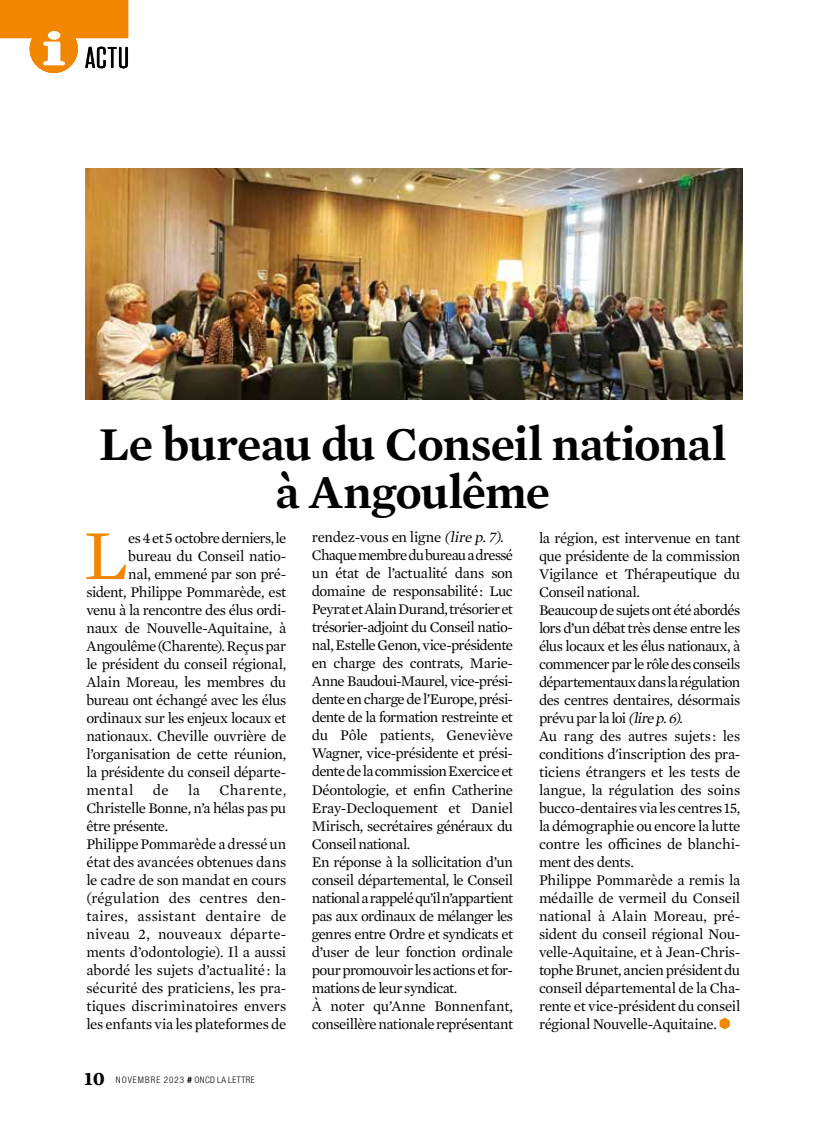
<style>
.page{position:relative;width:825px;height:1136px;background:#fff}
.page>*{position:absolute;margin:0;border:0;box-sizing:border-box;transform-origin:0 0}
.t1{font:71.55px "Mercury Text G1";color:#f18700}
.t2{font:600 48px/48px "Mercury Text G1";letter-spacing:-.02em;color:#000;text-align:center}
.t3{font:30px "Tungsten Rounded";color:#000}
.t4{font:15px/18px "Mercury Text G1";letter-spacing:-.025em;color:#000}
.t5{font:15px/18px "Mercury Text G1";letter-spacing:-.005em;color:#000}
.t6{font:300 condensed 9px "Helvetica Neue LT Std";letter-spacing:.105em;color:#000}
.s1{font-style:italic}
.s2{font-family:"Mercury Text G1";font-weight:700;font-stretch:normal;font-size:19.5px}
.s3{font-family:"Helvetica Neue";font-weight:700;font-style:italic;font-stretch:normal}
</style>
<div class="page">
<div style="left:0;top:0;width:128px;height:38px;background:#f18700"></div>
<div style="left:30px;top:25px;width:48px;height:48px;background:#f18700;border-radius:50%"></div>
<svg style="left:43px;top:31px;width:22px;height:34px"></svg>
<img style="left:85px;top:168px;width:657px;height:231px">
<svg style="left:720px;top:1017px;width:10px;height:12px"></svg>
<h3 class="t3" style="left:85px;top:42px;width:45px">ACTU</h3>
<h2 class="t2" style="left:99px;top:417px;width:629px">Le bureau du Conseil national à Angoulême</h2>
<p class="t4" style="left:312px;top:527px;width:203px">rendez-vous en ligne <span class="s1">(lire p.7)</span>.<br>Chaque membre du bureau a dressé un état de l’actualité dans son domaine de responsabilité : Luc Peyrat et Alain Durand, trésorier et trésorier-adjoint du Conseil natio&shy;nal, Estelle Genon, vice-présidente en charge des contrats, Marie-Anne Baudoui-Maurel, vice-prési&shy;dente en charge de l’Europe, prési&shy;dente de la formation restreinte et du Pôle patients, Geneviève Wagner, vice-présidente et prési&shy;dente de la commission Exercice et Déontologie, et enfin Catherine Eray-Decloquement et Daniel Mirisch, secrétaires généraux du Conseil national.<br>En réponse à la sollicitation d’un conseil départemental, le Conseil national a rappelé qu’il n’appartient pas aux ordinaux de mélanger les genres entre Ordre et syndicats et d’user de leur fonction ordinale pour promouvoir les actions et for&shy;mations de leur syndicat.<br>À noter qu’Anne Bonnenfant, conseillère nationale représentant</p>
<p class="t4" style="left:539px;top:528px;width:203px">la région, est intervenue en tant que présidente de la commission<br>Vigilance et Thérapeutique du<br>Conseil national.<br>Beaucoup de sujets ont été abordés lors d’un débat très dense entre les élus locaux et les élus nationaux, à commencer par le rôle des conseils départementaux dans la régulation des centres dentaires, désormais prévu par la loi <span class="s1">(lirep.6)</span>.<br>Au rang des autres sujets : les conditions d'inscription des pra&shy;ticiens étrangers et les tests de langue, la régulation des soins bucco-dentaires via les centres 15, la démographie ou encore la lutte contre les officines de blanchi&shy;ment des dents.<br>Philippe Pommarède a remis la médaille de vermeil du Conseil national à Alain Moreau, pré&shy;sident du conseil régional Nou&shy;velle-Aquitaine, et à Jean-Chris&shy;tophe Brunet, ancien président du conseil départemental de la Cha&shy;rente et vice-président du conseil régional Nouvelle-Aquitaine.</p>
<h1 class="t1" style="left:84px;top:503px;width:46px">L</h1>
<p class="t4" style="left:128px;top:528px;width:160px">es 4 et 5 octobre derniers, le</p>
<p class="t4" style="left:128px;top:546px;width:160px">bureau du Conseil natio-</p>
<p class="t4" style="left:128px;top:564px;width:160px">nal, emmené par son pré-</p>
<p class="t4" style="left:86px;top:582px;width:201px">sident, Philippe Pommarède, est</p>
<p class="t4" style="left:86px;top:600px;width:201px">venu à la rencontre des élus ordi-</p>
<p class="t4" style="left:86px;top:618px;width:201px">naux de Nouvelle-Aquitaine, à</p>
<p class="t4" style="left:86px;top:636px;width:201px">Angoulême (Charente). Reçus par</p>
<p class="t4" style="left:86px;top:654px;width:201px">le président du conseil régional,</p>
<p class="t4" style="left:86px;top:672px;width:201px">Alain Moreau, les membres du</p>
<p class="t4" style="left:86px;top:690px;width:201px">bureau ont échangé avec les élus</p>
<p class="t4" style="left:86px;top:708px;width:201px">ordinaux sur les enjeux locaux et</p>
<p class="t4" style="left:86px;top:726px;width:201px">nationaux. Cheville ouvrière de</p>
<p class="t4" style="left:86px;top:744px;width:201px">l’organisation de cette réunion,</p>
<p class="t4" style="left:86px;top:762px;width:201px">la présidente du conseil départe-</p>
<p class="t4" style="left:86px;top:780px;width:49px">mental</p>
<p class="t4" style="left:153px;top:780px;width:17px">de</p>
<p class="t4" style="left:188px;top:780px;width:13px">la</p>
<p class="t5" style="left:86px;top:780px;width:201px;text-indent:133px">Charente,<br>Christelle Bonne, n’a hélas pas pu être présente.<br>Philippe Pommarède a dressé un état des avancées obtenues dans le cadre de son mandat en cours (régulation des centres den&shy;taires, assistant dentaire de niveau 2, nouveaux départe&shy;ments d’odontologie). Il a aussi abordé les sujets d’actualité : la sécurité des praticiens, les pra&shy;tiques discriminatoires envers les enfants via les plateformes de</p>
<p class="t6" style="left:85px;top:1074px;width:172px"><span class="s2">10</span> NOVEMBRE 2023 <span class="s3">#</span> ONCD LA LETTRE</p>
</div>
